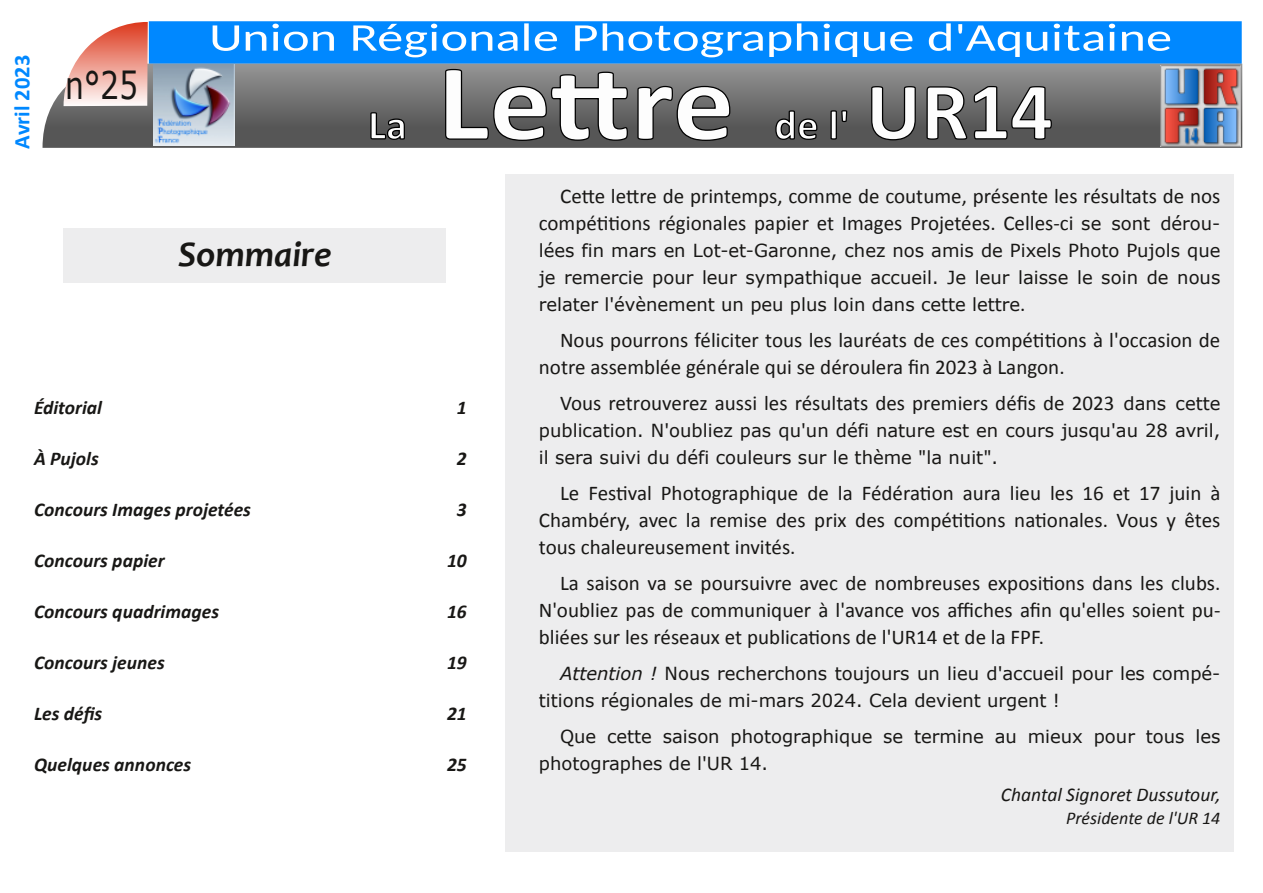
<style>
.page{position:relative;width:1263px;height:893px;background:#fff}
.page>*{position:absolute;margin:0;border:0;box-sizing:border-box;transform-origin:0 0}
.t1{font:37.95px "Verdana";color:#181715;scale:.78 1}
.t2{font:italic 700 36px "Candara";color:#181715}
.t3{font:700 22.5px "Calibri";color:#08f}
.t4{font:21px/27px "Calibri";color:#181715;text-align:justify}
.t5{font:italic 700 19.5px "Calibri";color:#181715}
.t6{font:italic 19.5px "Calibri";color:#181715}
.t7{font:18px/27px "Verdana";color:#181715}
.t8{font:italic 18px "Calibri";color:#181715}
.s1{font-family:"Verdana";font-size:18px}
.s2{font-family:"Calibri";font-size:21px}
.s3{font-style:italic}
</style>
<div class="page">
<svg style="left:149px;top:21px;width:1093px;height:43px;background:#0b8cfc"></svg>
<svg style="left:43px;top:64px;width:1199px;height:84px;background:#727272"></svg>
<svg style="left:63px;top:22px;width:85px;height:84px"></svg>
<svg style="left:213px;top:23px;width:957px;height:34px"></svg>
<svg style="left:370px;top:111px;width:36px;height:30px"></svg>
<svg style="left:444px;top:69px;width:287px;height:72px"></svg>
<svg style="left:774px;top:69px;width:74px;height:72px;background:#767676"></svg>
<svg style="left:870px;top:85px;width:182px;height:56px"></svg>
<div style="left:505px;top:174px;width:728px;height:678px;background:#ededee"></div>
<div style="left:64px;top:228px;width:382px;height:55px;background:#ededee"></div>
<img style="left:154px;top:64px;width:80px;height:81px">
<img style="left:1160px;top:66px;width:81px;height:81px">
<p class="t3" style="left:13px;top:148px;width:95px;rotate:-90deg">Avril 2023</p>
<h1 class="t1" style="left:65px;top:61px;width:95px">n°25</h1>
<h2 class="t2" style="left:178px;top:239px;width:155px">Sommaire</h2>
<p class="t5" style="left:34px;top:399px;width:70px">Éditorial</p>
<p class="t5" style="left:457px;top:399px;width:11px">1</p>
<p class="t5" style="left:34px;top:450px;width:66px">À Pujols</p>
<p class="t5" style="left:457px;top:450px;width:11px">2</p>
<p class="t5" style="left:34px;top:501px;width:218px">Concours Images projetées</p>
<p class="t5" style="left:457px;top:501px;width:11px">3</p>
<p class="t5" style="left:34px;top:552px;width:132px">Concours papier</p>
<p class="t5" style="left:447px;top:552px;width:21px">10</p>
<p class="t5" style="left:34px;top:603px;width:186px">Concours quadrimages</p>
<p class="t5" style="left:447px;top:603px;width:21px">16</p>
<p class="t5" style="left:34px;top:654px;width:132px">Concours jeunes</p>
<p class="t5" style="left:447px;top:654px;width:21px">19</p>
<p class="t5" style="left:34px;top:705px;width:70px">Les défis</p>
<p class="t5" style="left:447px;top:705px;width:21px">21</p>
<p class="t5" style="left:34px;top:756px;width:159px">Quelques annonces</p>
<p class="t5" style="left:447px;top:756px;width:21px">25</p>
<p class="t4" style="left:539px;top:184px;width:683px;text-align:right">Cette lettre de printemps, comme de coutume, présente les résultats de nos compétitions régionales papier et Images Projetées. Celles‐ci <span class="s1">se sont dérou-</span></p>
<p class="t7" style="left:539px;top:236px;width:683px;text-align:justify">lées fin mars en Lot-et-Garonne, chez nos amis de Pixels Photo Pujols que je remercie pour leur sympathique accueil. Je leur laisse le soin de nous relater l'évènement un peu plus loin dans cette lettre<span class="s2">.</span></p>
<p class="t4" style="left:539px;top:328px;width:683px;text-indent:21px">Nous pourrons féliciter tous les lauréats de ces compétitions à l'occasion de notre assemblée générale qui se déroulera fin 2023 à Langon.</p>
<p class="t4" style="left:560px;top:391px;width:662px">Vous retrouverez aussi les résultats des premiers défis de 2023 <span class="s1">dans cette</span></p>
<p class="t7" style="left:539px;top:416px;width:683px">publication. N'oubliez pas qu'un défi nature est en cours jusqu'au 28 avril, il sera suivi du défi couleurs sur le thème "la nuit".</p>
<p class="t4" style="left:539px;top:481px;width:683px;text-indent:21px">Le Festival Photographique de la Fédération aura lieu les 16 et 17 juin à Chambéry, avec la remise des prix des compétitions nationales. Vous y êtes tous chaleureusement invités.</p>
<p class="t4" style="left:539px;top:571px;width:683px;text-indent:21px">La saison va se poursuivre avec de nombreuses expositions dans les clubs.<br>N'oubliez pas de communiquer à l'avance vos affiches afin qu'elles soient pu‐ bliées sur les réseaux et publications de l'UR14 et de la FPF.</p>
<p class="t7" style="left:539px;top:659px;width:683px;text-indent:21px"><span class="s3">Attention !</span> Nous recherchons toujours un lieu d'accueil pour les compé&shy;titions régionales de mi-mars 2024. Cela devient urgent !</p>
<p class="t7" style="left:539px;top:722px;width:683px;text-indent:21px">Que cette saison photographique se termine au mieux pour tous les photographes de l'UR 14.</p>
<p class="t6" style="left:1001px;top:787px;width:221px">Chantal Signoret Dussutour,</p>
<p class="t8" style="left:1066px;top:810px;width:156px">Présidente de l'UR 14</p>
</div>
